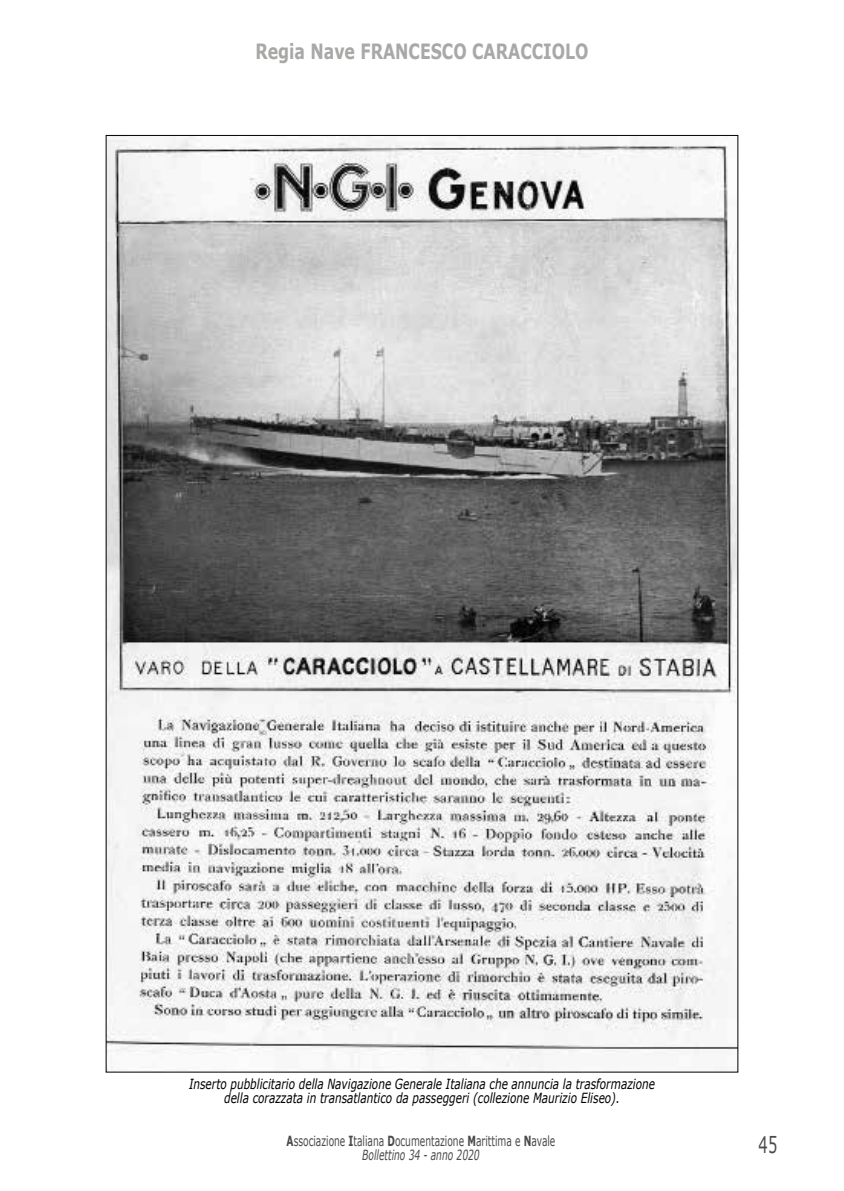
<style>
.page{position:relative;width:844px;height:1191px;background:#fff}
.page>*{position:absolute;margin:0;border:0;box-sizing:border-box;transform-origin:0 0}
.t1{font:22.75px "Verdana";color:#4a4a49;scale:.65 1}
.t2{font:700 21px "Verdana";color:#a8a8a7;scale:.75 1}
.t3{font:italic 14px/14px "Verdana";color:#000;text-align:center;scale:.75 1}
.t4{font:14px/14px "Verdana";color:#4a4a49;text-align:center;scale:.65 1}
.s1{font-weight:700}
.s2{font-style:italic}
</style>
<div class="page">
<img style="left:108px;top:137px;width:627px;height:933px">
<h2 class="t2" style="left:255px;top:36px;width:446px">Regia Nave FRANCESCO CARACCIOLO</h2>
<p class="t3" style="left:189px;top:1076px;width:622px">Inserto pubblicitario della Navigazione Generale Italiana che annuncia la trasformazione della corazzata in transatlantico da passeggeri (collezione Maurizio Eliseo).</p>
<p class="t4" style="left:286px;top:1133px;width:415px"><span class="s1">A</span>ssociazione <span class="s1">I</span>taliana <span class="s1">D</span>ocumentazione <span class="s1">M</span>arittima e <span class="s1">N</span>avale<br><span class="s2">Bollettino 34 - anno 2020</span></p>
<h1 class="t1" style="left:758px;top:1128px;width:30px">45</h1>
</div>
